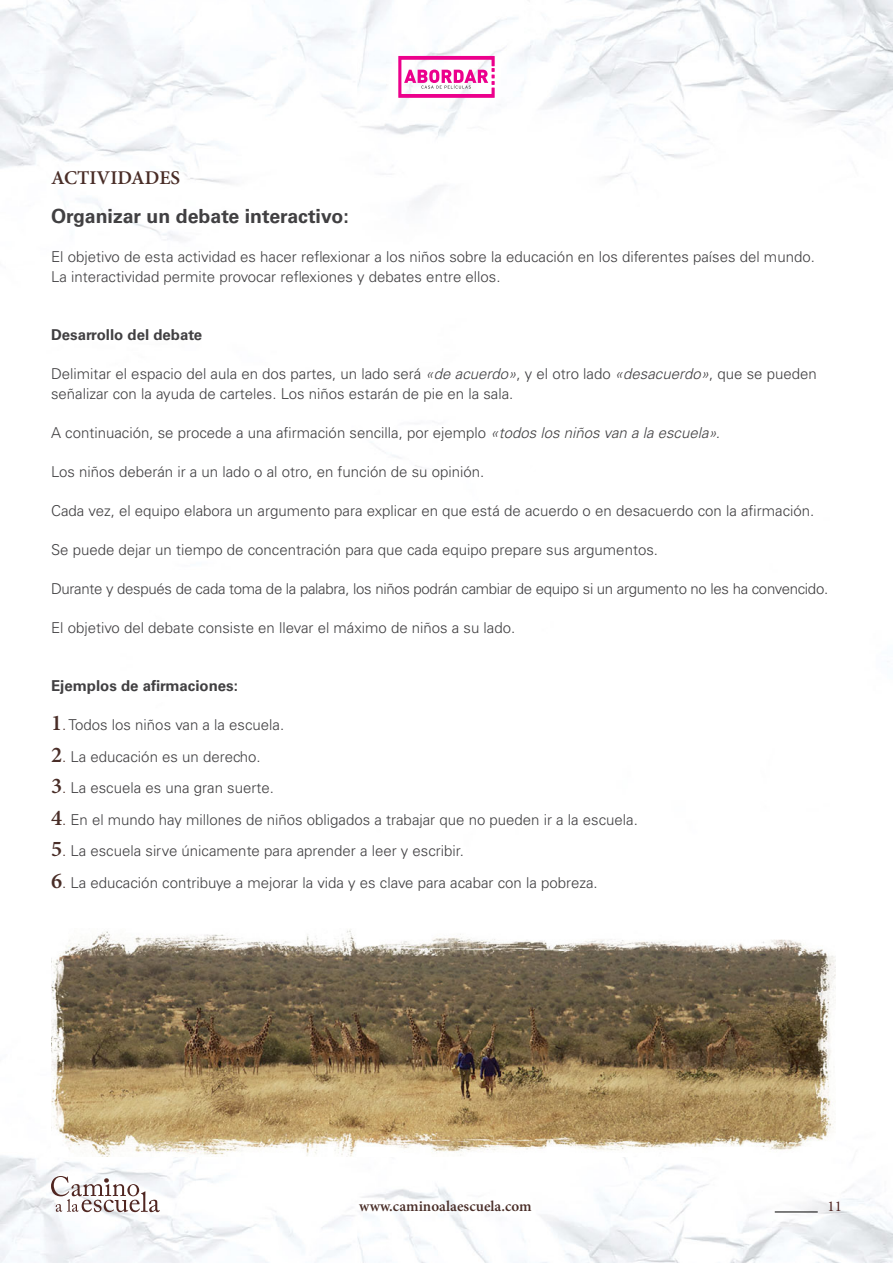
<style>
.page{position:relative;width:893px;height:1263px;background:#fff}
.page>*{position:absolute;margin:0;border:0;box-sizing:border-box;transform-origin:0 0}
.t1{font:700 19.5px "Univers LT Std";color:#414042}
.t2{font:600 19.5px "Minion Pro";color:#492d27}
.t3{font:300 15px/19.5px "Univers LT Std";color:#414042}
.t4{font:300 15px "Univers LT Std";letter-spacing:-.02em;color:#414042}
.t5{font:700 15px "Univers LT Std";color:#414042}
.t6{font:600 15px "Minion Pro";letter-spacing:.005em;color:#492d27}
.t7{font:15px "Minion Pro";color:#502521}
.s1{font-style:italic}
.s2{font-family:"Minion Pro";font-weight:600;font-size:22.5px;color:#492d27}
.s3{color:#492d27}
</style>
<div class="page">
<img style="left:0;top:0;width:893px;height:1263px">
<svg style="left:398px;top:56px;width:97px;height:42px"></svg>
<hr style="left:775px;top:1212px;width:43px;height:1px;background:#000">
<svg style="left:51px;top:1176px;width:109px;height:36px"></svg>
<img style="left:51px;top:928px;width:784px;height:229px">
<h1 class="t2" style="left:51px;top:165px;width:131px">ACTIVIDADES</h1>
<h1 class="t1" style="left:51px;top:205px;width:299px">Organizar un debate interactivo:</h1>
<p class="t3" style="left:51px;top:247px;width:765px">El objetivo de esta actividad es hacer reflexionar a los niños sobre la educación en los diferentes países del mundo.<br>La interactividad permite provocar reflexiones y debates entre ellos.</p>
<p class="t5" style="left:51px;top:326px;width:153px">Desarrollo del debate</p>
<p class="t3" style="left:51px;top:364px;width:767px">Delimitar el espacio del aula en dos partes, un lado será <span class="s1">«de acuerdo»</span>, y el otro lado <span class="s1">«desacuerdo»</span>, que se pueden señalizar con la ayuda de carteles. Los niños estarán de pie en la sala.</p>
<p class="t3" style="left:51px;top:423px;width:670px">A continuación, se procede a una afirmación sencilla, por ejemplo <span class="s1">«todos los niños van a la escuela».</span></p>
<p class="t3" style="left:51px;top:462px;width:435px">Los niños deberán ir a un lado o al otro, en función de su opinión.</p>
<p class="t3" style="left:51px;top:501px;width:765px">Cada vez, el equipo elabora un argumento para explicar en que está de acuerdo o en desacuerdo con la afirmación.</p>
<p class="t3" style="left:51px;top:540px;width:608px">Se puede dejar un tiempo de concentración para que cada equipo prepare sus argumentos.</p>
<p class="t4" style="left:51px;top:579px;width:779px">Durante y después de cada toma de la palabra, los niños podrán cambiar de equipo si un argumento no les ha convencido.</p>
<p class="t3" style="left:51px;top:618px;width:466px">El objetivo del debate consiste en llevar el máximo de niños a su lado.</p>
<p class="t5" style="left:51px;top:677px;width:188px">Ejemplos de afirmaciones:</p>
<p class="t3" style="left:51px;top:715px;width:235px"><span class="s2">1</span><span class="s3">.</span> Todos los niños van a la escuela.</p>
<p class="t3" style="left:51px;top:747px;width:211px"><span class="s2">2</span><span class="s3">.</span> La educación es un derecho.</p>
<p class="t3" style="left:51px;top:778px;width:224px"><span class="s2">3</span><span class="s3">.</span> La escuela es una gran suerte.</p>
<p class="t3" style="left:51px;top:810px;width:588px"><span class="s2">4</span><span class="s3">.</span> En el mundo hay millones de niños obligados a trabajar que no pueden ir a la escuela.</p>
<p class="t3" style="left:51px;top:841px;width:414px"><span class="s2">5</span><span class="s3">.</span> La escuela sirve únicamente para aprender a leer y escribir.</p>
<p class="t3" style="left:51px;top:873px;width:548px"><span class="s2">6</span><span class="s3">.</span> La educación contribuye a mejorar la vida y es clave para acabar con la pobreza.</p>
<p class="t6" style="left:359px;top:1196px;width:174px">www.caminoalaescuela.com</p>
<p class="t7" style="left:827px;top:1196px;width:16px">11</p>
</div>
